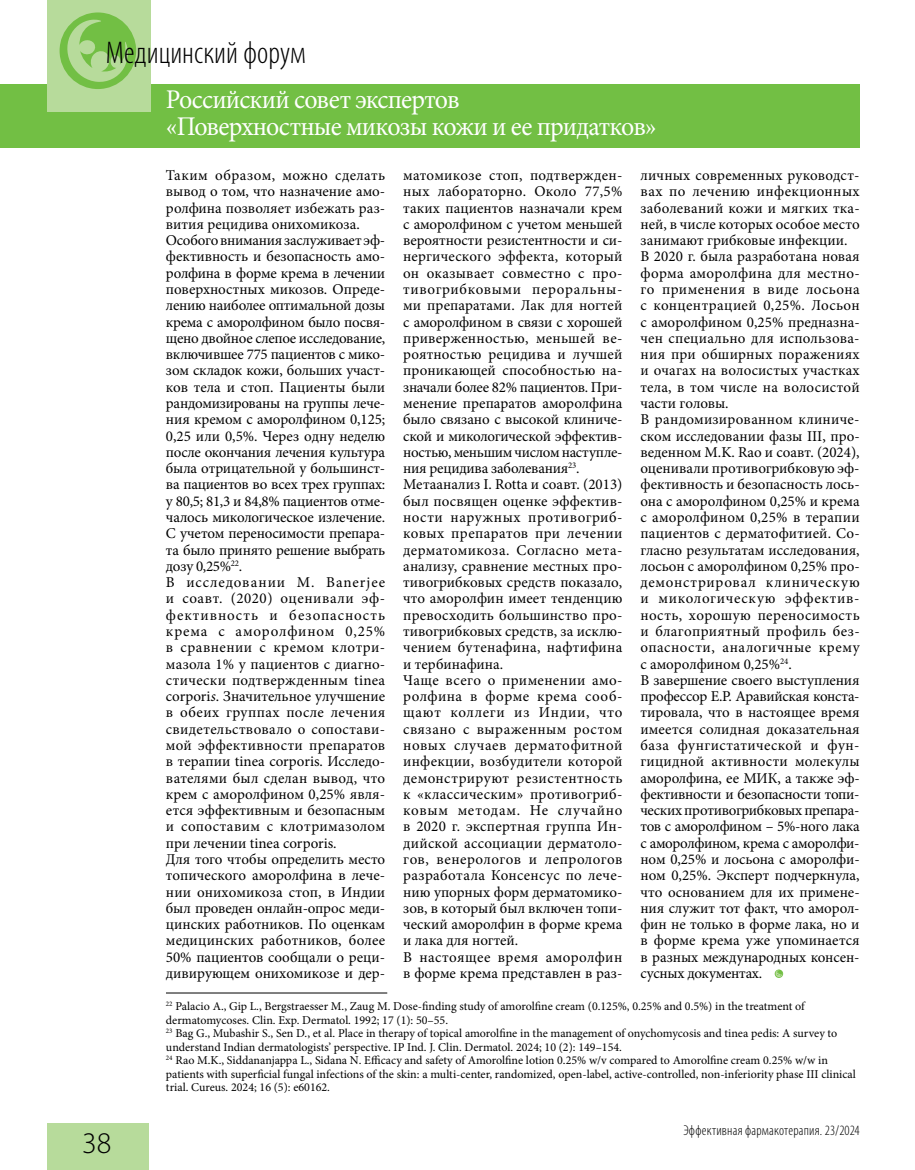
<style>
.page{position:relative;width:915px;height:1170px;background:#fff}
.page>*{position:absolute;margin:0;border:0;box-sizing:border-box;transform-origin:0 0}
.t1{font:300 condensed 31.5px "Myriad Pro";color:#000}
.t2{font:300 30px "Myriad Pro";color:#000}
.t3{font:27px/27px "Minion Pro";letter-spacing:-.03em;color:#fff;scale:.96 1}
.t4{font:15px/16.4px "Minion Pro";letter-spacing:.005em;color:#000}
.t5{font:300 condensed 14.25px "Myriad Pro";letter-spacing:.015em;color:#000}
.t6{font:12px/13.5px "Minion Pro";color:#000}
.s1{font-style:italic}
</style>
<div class="page">
<div style="left:0;top:84px;width:859px;height:63px;background:#72bf44"></div>
<div style="left:47px;top:0;width:103px;height:111px;background:#b7db9b"></div>
<div style="left:47px;top:1123px;width:101px;height:46px;background:#b7db9b"></div>
<div style="left:60px;top:12px;width:76px;height:77px;background:#72bf44;border-radius:50%"></div>
<svg style="left:66px;top:20px;width:63px;height:63px"></svg>
<svg style="left:775px;top:970px;width:7px;height:7px"></svg>
<hr style="left:166px;top:992px;width:221px;height:1px;background:#000">
<h1 class="t1" style="left:106px;top:34px;width:201px">Медицинский форум</h1>
<h3 class="t3" style="left:166px;top:86px;width:512px">Российский совет экспертов<br>«Поверхностные микозы кожи и ее придатков»</h3>
<h2 class="t2" style="left:82px;top:1126px;width:31px">38</h2>
<p class="t4" style="left:166px;top:167px;width:221px">Таким образом, можно сделать вывод о том, что назначение амо&shy;ролфина позволяет избежать раз&shy;вития рецидива онихомикоза.<br>Особого внимания заслуживает эф&shy;фективность и безопасность амо&shy;ролфина в форме крема в лечении поверхностных микозов. Опреде&shy;лению наиболее оптимальной дозы крема с аморолфином было посвя&shy;щено двойное слепое исследование, включившее 775 пациентов с мико&shy;зом складок кожи, больших участ&shy;ков тела и стоп. Пациенты были рандомизированы на группы лече&shy;ния кремом с аморолфином 0,125;<br>0,25 или 0,5%. Через одну неделю после окончания лечения культура была отрицательной у большинст&shy;ва пациентов во всех трех группах: у 80,5; 81,3 и 84,8% пациентов отме&shy;чалось микологическое излечение.<br>С учетом переносимости препара&shy;та было принято решение выбрать дозу 0,25%<sup>22</sup>.<br>В исследовании M. Banerjee и соавт. (2020) оценивали эф&shy;фективность и безопасность крема с аморолфином 0,25% в сравнении с кремом клотри&shy;мазола 1% у пациентов с диагно&shy;стически подтвержденным tinea corpori<span class="s1">s</span>. Значительное улучшение в обеих группах после лечения свидетельствовало о сопостави&shy;мой эффективности препаратов в терапии tinea corporis. Исследо&shy;вателями был сделан вывод, что крем с аморолфином 0,25% явля&shy;ется эффективным и безопасным и сопоставим с клотримазолом при лечении tinea corporis.<br>Для того чтобы определить место топического аморолфина в лече&shy;нии онихомикоза стоп, в Индии был проведен онлайн-опрос меди&shy;цинских работников. По оценкам медицинских работников, более<br>50% пациентов сообщали о реци&shy;дивирующем онихомикозе и дер-</p>
<p class="t4" style="left:403px;top:167px;width:221px">матомикозе стоп, подтвержден&shy;ных лабораторно. Около 77,5% таких пациентов назначали крем с аморолфином с учетом меньшей вероятности резистентности и си&shy;нергического эффекта, который он оказывает совместно с про&shy;тивогрибковыми пероральны&shy;ми препаратами. Лак для ногтей с аморолфином в связи с хорошей приверженностью, меньшей ве&shy;роятностью рецидива и лучшей проникающей способностью на&shy;значали более 82% пациентов. При&shy;менение препаратов аморолфина было связано с высокой клиниче&shy;ской и микологической эффектив&shy;ностью, меньшим числом наступле&shy;ния рецидива заболевания<sup>23</sup>.<br>Метаанализ I. Rotta и соавт. (2013) был посвящен оценке эффектив&shy;ности наружных противогриб&shy;ковых препаратов при лечении дерматомикоза. Согласно мета&shy;анализу, сравнение местных про&shy;тивогрибковых средств показало, что аморолфин имеет тенденцию превосходить большинство про&shy;тивогрибковых средств, за исклю&shy;чением бутенафина, нафтифина и тербинафина.<br>Чаще всего о применении амо&shy;ролфина в форме крема сооб&shy;щают коллеги из Индии, что связано с выраженным ростом новых случаев дерматофитной инфекции, возбудители которой демонстрируют резистентность к «классическим» противогриб&shy;ковым методам. Не случайно в 2020 г. экспертная группа Ин&shy;дийской ассоциации дерматоло&shy;гов, венерологов и лепрологов разработала Консенсус по лече&shy;нию упорных форм дерматомико&shy;зов, в который был включен топи&shy;ческий аморолфин в форме крема и лака для ногтей.<br>В настоящее время аморолфин в форме крема представлен в раз-</p>
<p class="t4" style="left:640px;top:167px;width:221px">личных современных руководст&shy;вах по лечению инфекционных заболеваний кожи и мягких тка&shy;ней, в числе которых особое место занимают грибковые инфекции.<br>В 2020 г. была разработана новая форма аморолфина для местно&shy;го применения в виде лосьона с концентрацией 0,25%. Лосьон с аморолфином 0,25% предназна&shy;чен специально для использова&shy;ния при обширных поражениях и очагах на волосистых участках тела, в том числе на волосистой части головы.<br>В рандомизированном клиниче&shy;ском исследовании фазы III, про&shy;веденном M.K. Rao и соавт. (2024), оценивали противогрибковую эф&shy;фективность и безопасность лось&shy;она с аморолфином 0,25% и крема с аморолфином 0,25% в терапии пациентов с дерматофитией. Со&shy;гласно результатам исследования, лосьон с аморолфином 0,25% про&shy;демонстрировал клиническую и микологическую эффектив&shy;ность, хорошую переносимость и благоприятный профиль без&shy;опасности, аналогичные крему с аморолфином 0,25%<sup>24</sup>.<br>В завершение своего выступления профессор Е.Р. Аравийская конста&shy;тировала, что в настоящее время имеется солидная доказательная база фунгистатической и фун&shy;гицидной активности молекулы аморолфина, ее МИК, а также эф&shy;фективности и безопасности топи&shy;ческих противогрибковых препара&shy;тов с аморолфином – 5%-ного лака с аморолфином, крема с аморолфи&shy;ном 0,25% и лосьона с аморолфи&shy;ном 0,25%. Эксперт подчеркнула, что основанием для их примене&shy;ния служит тот факт, что аморол&shy;фин не только в форме лака, но и в форме крема уже упоминается в разных международных консен&shy;сусных документах.</p>
<p class="t6" style="left:166px;top:999px;width:691px"><sup>22</sup> Palacio A., Gip L., Bergstraesser M., Zaug M. Dose-finding study of amorolfine cream (0.125%, 0.25% and 0.5%) in the treatment of dermatomycoses. Clin. Exp. Dermatol. 1992; 17 (1): 50–55.<br><sup>23</sup> Bag G., Mubashir S., Sen D., et al. Place in therapy of topical amorolfine in the management of onychomycosis and tinea pedis: A survey to understand Indian dermatologists’ perspective. IP Ind. J. Clin. Dermatol. 2024; 10 (2): 149–154.<br><sup>24</sup> Rao M.K., Siddananjappa L., Sidana N. Efficacy and safety of Amorolfine lotion 0.25% w/v compared to Amorolfine cream 0.25% w/w in patients with superficial fungal infections of the skin: a multi-center, randomized, open-label, active-controlled, non-inferiority phase III clinical trial. Cureus. 2024; 16 (5): e60162.</p>
<p class="t5" style="left:683px;top:1121px;width:178px">Эффективная фармакотерапия. 23/2024</p>
</div>
